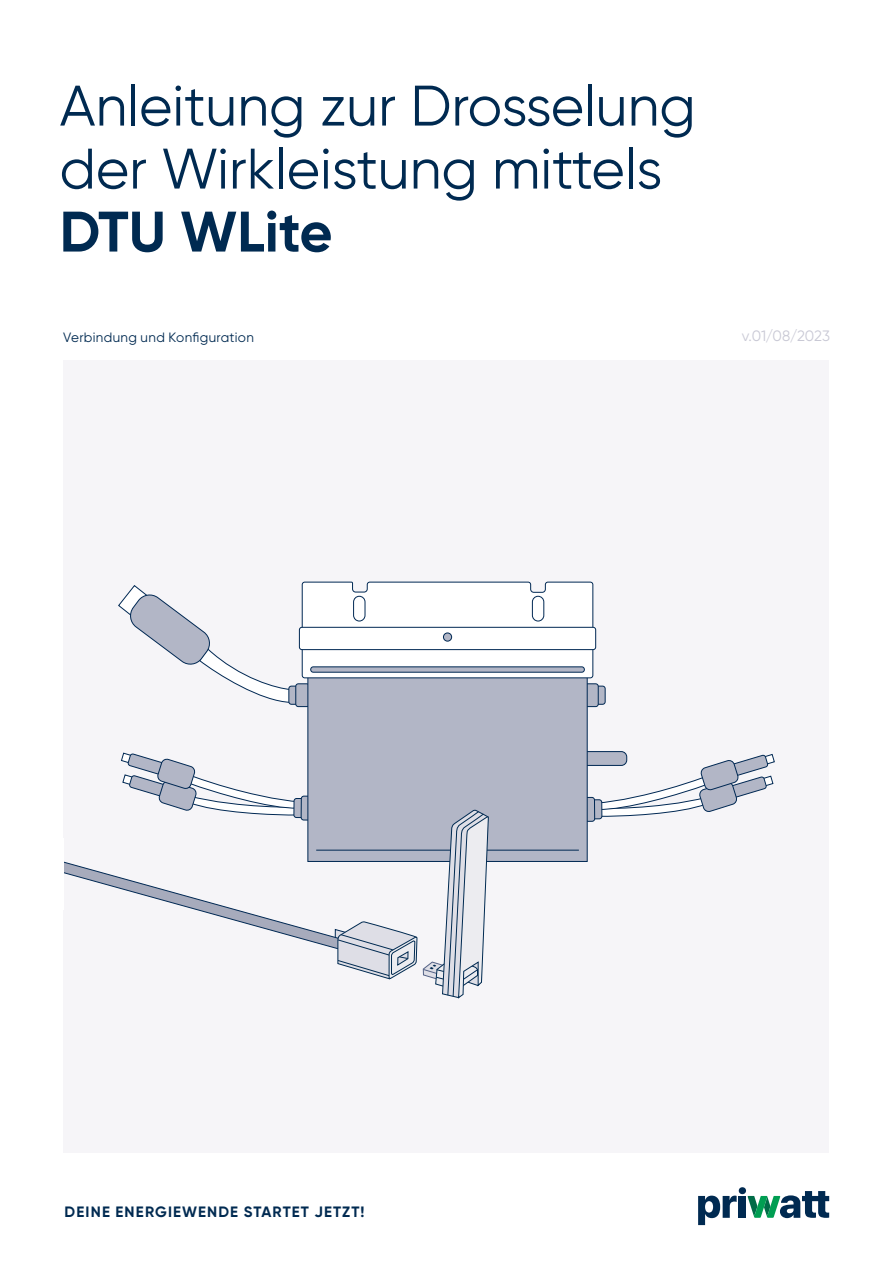
<style>
.page{position:relative;width:893px;height:1263px;background:#fff}
.page>*{position:absolute;margin:0;border:0;box-sizing:border-box;transform-origin:0 0}
.t1{font:57px/63px "Gilroy";color:#002a51}
.t2{font:700 57px "Gilroy";color:#002a51}
.t3{font:700 15px "Gilroy";letter-spacing:.075em;color:#002a51}
.t4{font:15px "Gilroy";letter-spacing:-.01em;color:#c9c9d5}
.t5{font:13.5px "Gilroy";letter-spacing:.025em;color:#002a51}
</style>
<div class="page">
<div style="left:64px;top:360px;width:765px;height:792px;background:#f6f5f8"></div>
<svg style="left:289px;top:686px;width:9px;height:18px"></svg>
<div style="left:289px;top:686px;width:9px;height:18px;border:1px solid #002853;border-radius:3px"></div>
<div style="left:296px;top:684px;width:13px;height:23px;background:#b2b6c6;border-radius:3px"></div>
<div style="left:296px;top:684px;width:13px;height:23px;border:1px solid #002853;border-radius:3px"></div>
<svg style="left:118px;top:585px;width:173px;height:118px"></svg>
<svg style="left:596px;top:686px;width:9px;height:18px"></svg>
<div style="left:596px;top:686px;width:9px;height:18px;border:1px solid #002853;border-radius:3px"></div>
<div style="left:585px;top:684px;width:13px;height:23px;background:#b2b6c6;border-radius:3px"></div>
<div style="left:585px;top:684px;width:13px;height:23px;border:1px solid #002853;border-radius:3px"></div>
<svg style="left:596px;top:754px;width:179px;height:63px"></svg>
<div style="left:592px;top:800px;width:10px;height:19px;background:#b2b6c6;border-radius:3px"></div>
<div style="left:592px;top:800px;width:10px;height:19px;border:1px solid #002853;border-radius:3px"></div>
<svg style="left:585px;top:797px;width:10px;height:24px"></svg>
<div style="left:585px;top:797px;width:10px;height:24px;border:1px solid #002853;border-radius:3px"></div>
<div style="left:582px;top:752px;width:45px;height:13px;background:#b2b6c6;border-radius:5px"></div>
<div style="left:582px;top:751px;width:45px;height:14px;border:1px solid #002853;border-radius:5px"></div>
<div style="left:308px;top:675px;width:279px;height:186px;background:#b2b6c6"></div>
<svg style="left:302px;top:582px;width:291px;height:45px"></svg>
<div style="left:302px;top:647px;width:291px;height:31px;background:#fff;border-radius:3px"></div>
<div style="left:302px;top:647px;width:291px;height:31px;border:1px solid #002853;border-radius:3px"></div>
<div style="left:311px;top:667px;width:273px;height:5px;background:#b2b6c6;border-radius:3px"></div>
<div style="left:311px;top:667px;width:273px;height:5px;border:1px solid #002853;border-radius:3px"></div>
<div style="left:299px;top:627px;width:297px;height:23px;background:#fff;border-radius:3px"></div>
<div style="left:299px;top:627px;width:297px;height:23px;border:1px solid #002853;border-radius:3px"></div>
<div style="left:443px;top:633px;width:9px;height:8px;background:#b2b6c6;border-radius:50%"></div>
<div style="left:443px;top:633px;width:9px;height:8px;border:1px solid #002853;border-radius:50%"></div>
<hr style="left:316px;top:850px;width:263px;height:1px;background:#002853">
<div style="left:532px;top:596px;width:12px;height:25px;background:#fff;border-radius:6px"></div>
<div style="left:532px;top:596px;width:12px;height:25px;border:1px solid #002853;border-radius:6px"></div>
<div style="left:354px;top:596px;width:11px;height:25px;background:#fff;border-radius:6px"></div>
<div style="left:353px;top:596px;width:12px;height:25px;border:1px solid #002853;border-radius:6px"></div>
<svg style="left:64px;top:753px;width:425px;height:245px"></svg>
<svg style="left:698px;top:1187px;width:131px;height:38px"></svg>
<p class="t1" style="left:60px;top:74px;width:638px">Anleitung zur Drosselung der Wirkleistung mittels</p>
<p class="t2" style="left:60px;top:196px;width:274px">DTU WLite</p>
<p class="t5" style="left:63px;top:329px;width:192px">Verbindung und Konfiguration</p>
<p class="t4" style="left:742px;top:327px;width:90px">v.01/08/2023</p>
<p class="t3" style="left:65px;top:1203px;width:301px">DEINE ENERGIEWENDE STARTET JETZT!</p>
</div>
